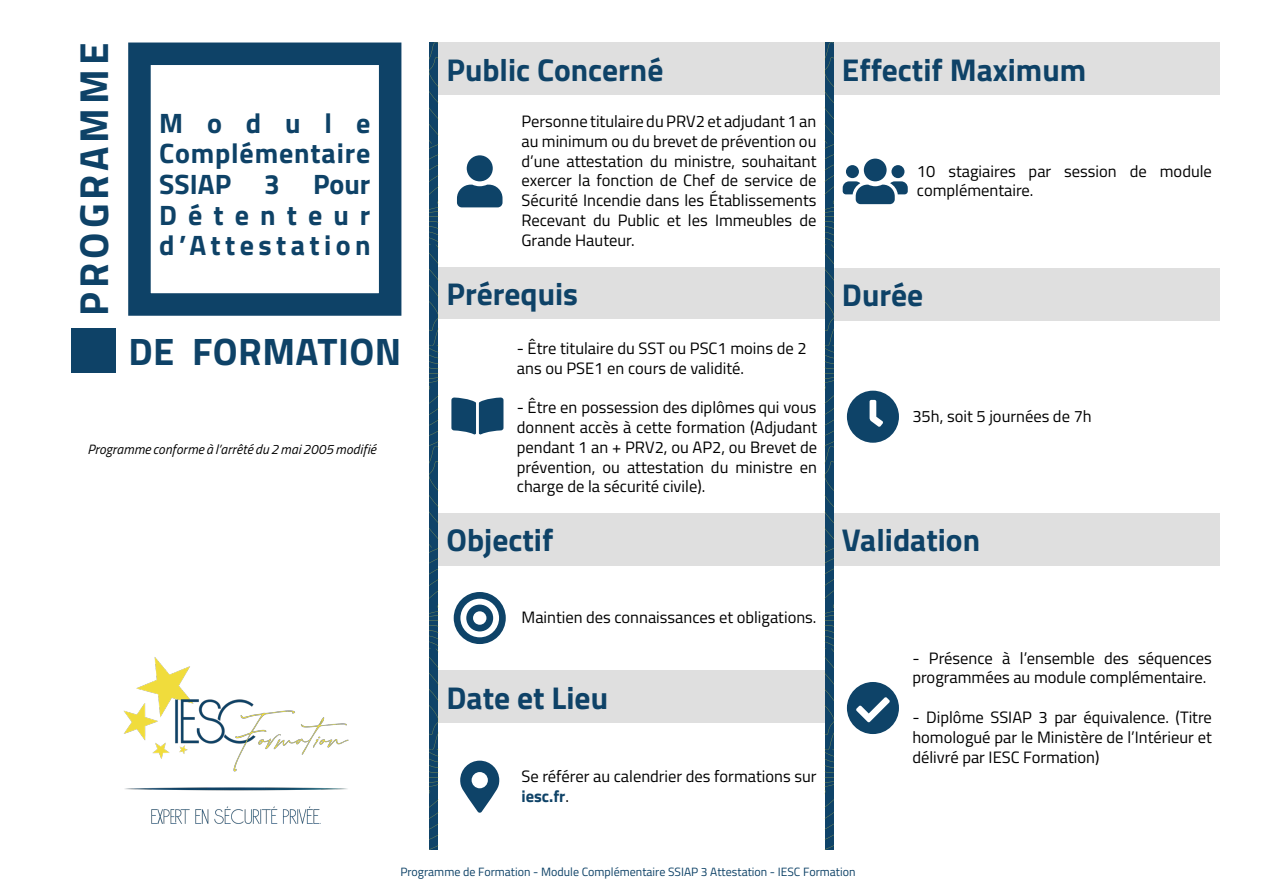
<style>
.page{position:relative;width:1263px;height:893px;background:#fff}
.page>*{position:absolute;margin:0;border:0;box-sizing:border-box;transform-origin:0 0}
.t1{font:700 40.5px "Titillium Web";letter-spacing:.095em;color:#0e4267}
.t2{font:700 38.25px "Titillium Web";letter-spacing:.01em;color:#0e4267}
.t3{font:700 31.5px "Titillium Web";color:#0e4267}
.t4{font:700 28.05px/30.6px "Titillium Web";letter-spacing:.085em;color:#0e4267;text-align:justify}
.t5{font:16.5px/19.8px "Titillium Web";color:#000}
.t6{font:italic 13.5px "Titillium Web";letter-spacing:.01em;color:#000}
.t7{font:12px "Titillium Web";color:#0e4267}
.s1{font-weight:700;color:#0e4267}
</style>
<div class="page">
<img style="left:124px;top:657px;width:225px;height:167px">
<div style="left:128px;top:43px;width:273px;height:273px;border:22px solid #0e4267"></div>
<div style="left:71px;top:328px;width:44px;height:45px;background:#0e4267"></div>
<div style="left:833px;top:268px;width:387px;height:52px;background:#dfdfdf"></div>
<div style="left:833px;top:513px;width:387px;height:53px;background:#dfdfdf"></div>
<div style="left:438px;top:513px;width:387px;height:53px;background:#dfdfdf"></div>
<div style="left:438px;top:670px;width:387px;height:53px;background:#dfdfdf"></div>
<div style="left:438px;top:268px;width:387px;height:51px;background:#dfdfdf"></div>
<div style="left:438px;top:43px;width:387px;height:52px;background:#dfdfdf"></div>
<div style="left:833px;top:43px;width:387px;height:52px;background:#dfdfdf"></div>
<svg style="left:451px;top:397px;width:52px;height:37px;background:#376381"></svg>
<svg style="left:847px;top:682px;width:52px;height:52px"></svg>
<svg style="left:847px;top:391px;width:52px;height:52px"></svg>
<svg style="left:454px;top:592px;width:52px;height:52px"></svg>
<svg style="left:460px;top:761px;width:39px;height:52px"></svg>
<svg style="left:457px;top:155px;width:45px;height:52px"></svg>
<svg style="left:843px;top:159px;width:65px;height:45px"></svg>
<svg style="left:429px;top:43px;width:9px;height:807px;background:#144666"></svg>
<svg style="left:825px;top:43px;width:9px;height:807px;background:#144666"></svg>
<h1 class="t1" style="left:63px;top:316px;width:274px;rotate:-90deg">PROGRAMME</h1>
<h3 class="t4" style="left:159px;top:106px;width:213px">Module Complémentaire SSIAP 3 Pour Détenteur d’Attestation</h3>
<h2 class="t2" style="left:128px;top:323px;width:274px">DE FORMATION</h2>
<p class="t6" style="left:87px;top:439px;width:290px">Programme conforme à l’arrêté du 2 mai 2005 modifié</p>
<h3 class="t3" style="left:446px;top:46px;width:218px">Public Concerné</h3>
<p class="t5" style="left:521px;top:111px;width:296px;text-align:justify">Personne titulaire du PRV2 et adjudant 1 an au minimum ou du brevet de prévention ou d’une attestation du ministre, souhaitant exercer la fonction de Chef de service de Sécurité Incendie dans les Établissements Recevant du Public et les Immeubles de Grande Hauteur.</p>
<h3 class="t3" style="left:446px;top:270px;width:133px">Prérequis</h3>
<p class="t5" style="left:517px;top:337px;width:291px">- Être titulaire du SST ou PSC1 moins de 2 ans ou PSE1 en cours de validité.</p>
<p class="t5" style="left:517px;top:397px;width:302px;text-align:justify">- Être en possession des diplômes qui vous donnent accès à cette formation (Adjudant pendant 1 an + PRV2, ou AP2, ou Brevet de prévention, ou attestation du ministre en charge de la sécurité civile).</p>
<h3 class="t3" style="left:446px;top:516px;width:108px">Objectif</h3>
<p class="t5" style="left:521px;top:607px;width:296px">Maintien des connaissances et obligations.</p>
<h3 class="t3" style="left:446px;top:673px;width:163px">Date et Lieu</h3>
<p class="t5" style="left:521px;top:765px;width:296px">Se référer au calendrier des formations sur <span class="s1">iesc.fr</span>.</p>
<h3 class="t3" style="left:842px;top:46px;width:246px">Effectif Maximum</h3>
<p class="t5" style="left:917px;top:160px;width:296px">10 stagiaires par session de module complémentaire.</p>
<h3 class="t3" style="left:842px;top:271px;width:83px">Durée</h3>
<p class="t5" style="left:912px;top:405px;width:181px">35h, soit 5 journées de 7h</p>
<h3 class="t3" style="left:842px;top:516px;width:140px">Validation</h3>
<p class="t5" style="left:912px;top:647px;width:301px">- Présence à l’ensemble des séquences programmées au module complémentaire.</p>
<p class="t5" style="left:912px;top:706px;width:301px;text-align:justify">- Diplôme SSIAP 3 par équivalence. (Titre homologué par le Ministère de l’Intérieur et délivré par IESC Formation)</p>
<p class="t7" style="left:400px;top:863px;width:457px">Programme de Formation - Module Complémentaire SSIAP 3 Attestation - IESC Formation</p>
</div>
